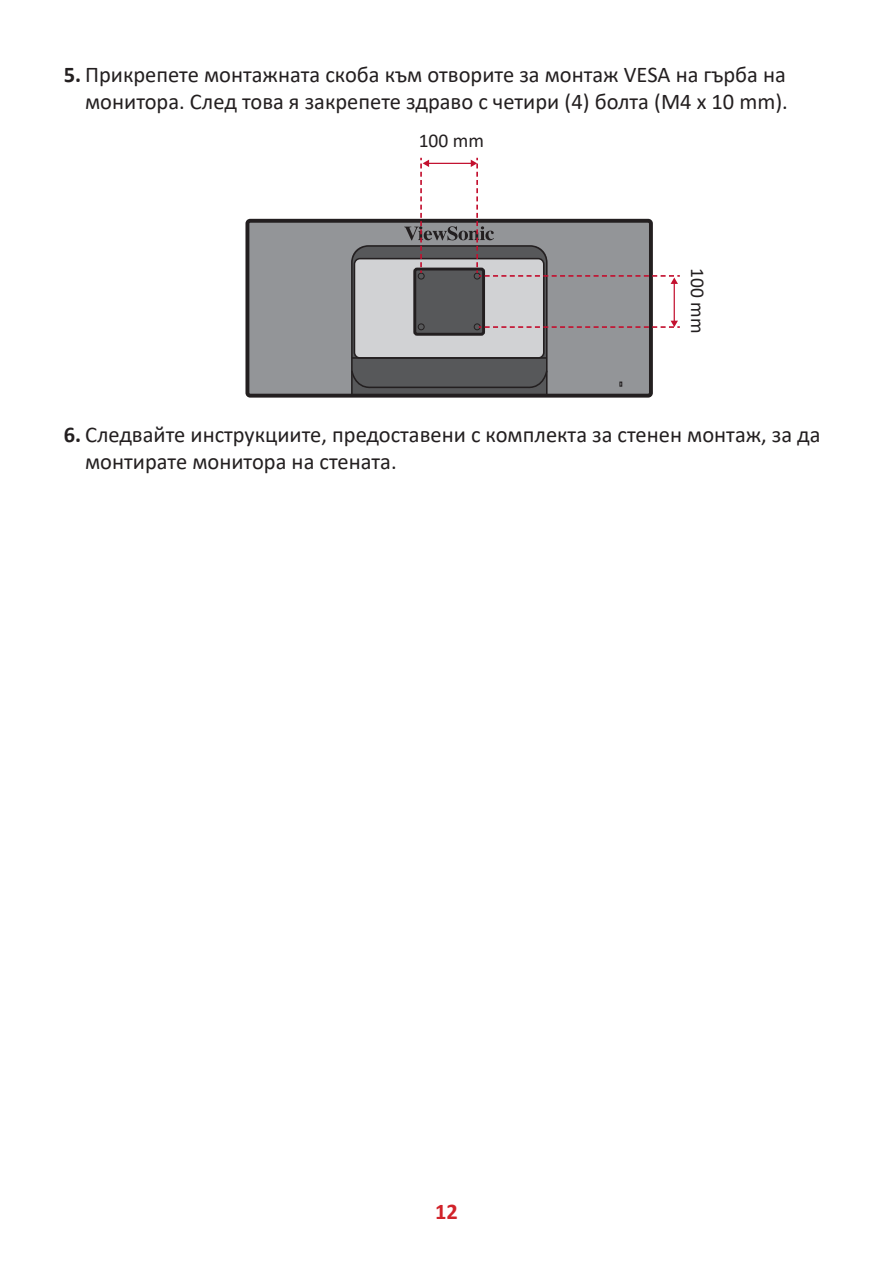
<style>
.page{position:relative;width:893px;height:1263px;background:#fff}
.page>*{position:absolute;margin:0;border:0;box-sizing:border-box;transform-origin:0 0}
.t1{font:22.5px/27px "Calibri";color:#231f20;text-align:right}
.t2{font:700 22.5px "Calibri";color:#d1232a}
.t3{font:19.5px "Calibri";color:#231f20}
.s1{font-weight:700}
</style>
<div class="page">
<div style="left:247px;top:221px;width:404px;height:175px;background:#939598;border-radius:3px"></div>
<div style="left:245px;top:219px;width:408px;height:179px;border:4px solid #231f20;border-radius:3px"></div>
<svg style="left:350px;top:158px;width:329px;height:239px"></svg>
<p class="t1" style="left:64px;top:61px;width:726px"><span class="s1">5.</span> Прикрепете монтажната скоба към отворите за монтаж VESA на гърба на монитора. След това я закрепете здраво с четири (4) болта (M4 x 10 mm).</p>
<p class="t3" style="left:419px;top:127px;width:67px">100 mm</p>
<p class="t3" style="left:711px;top:268px;width:67px;rotate:90deg">100 mm</p>
<p class="t1" style="left:85px;top:420px;width:737px;text-align:left;text-indent:-21px"><span class="s1">6.</span> Следвайте инструкциите, предоставени с комплекта за стенен монтаж, за да монтирате монитора на стената.</p>
<p class="t2" style="left:435px;top:1196px;width:24px">12</p>
</div>
